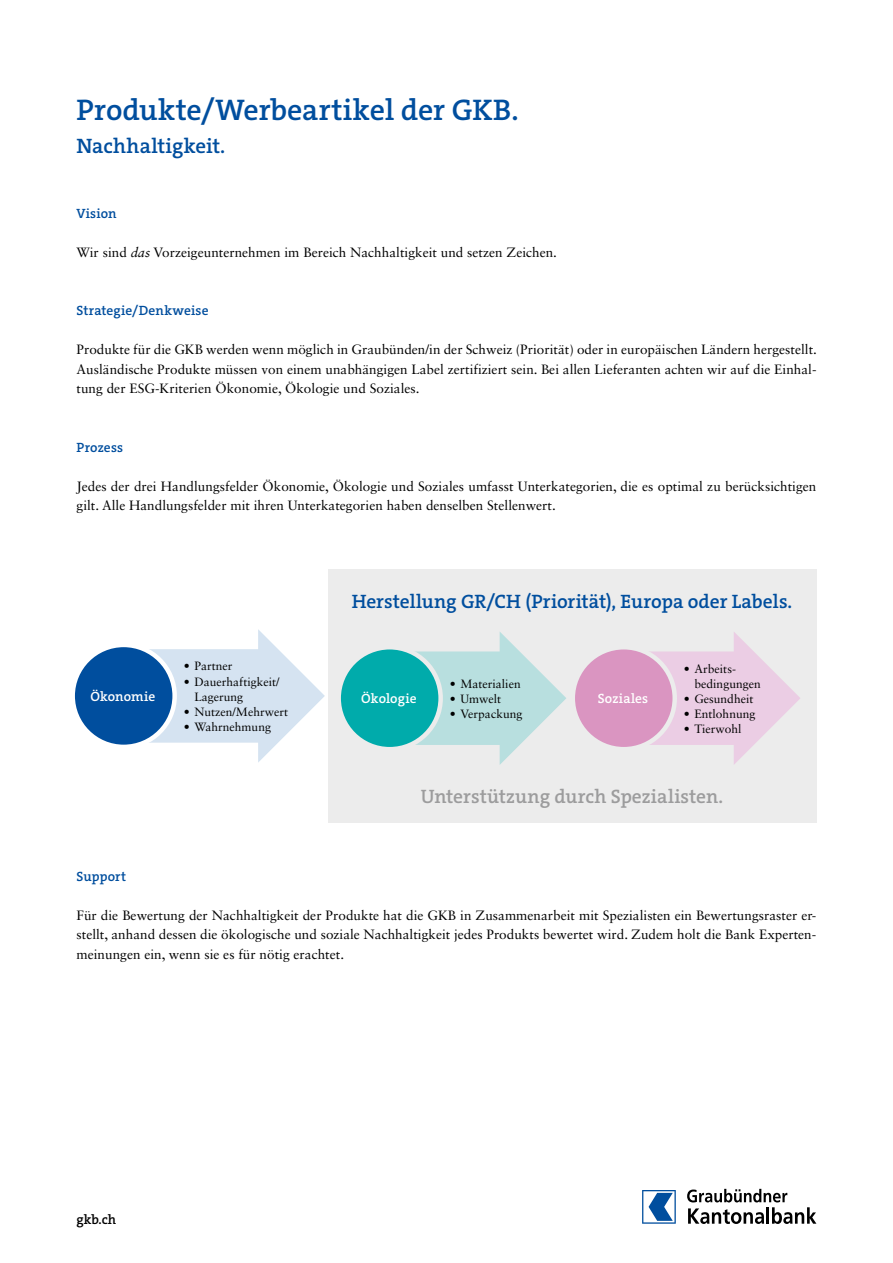
<style>
.page{position:relative;width:893px;height:1263px;background:#fff}
.page>*{position:absolute;margin:0;border:0;box-sizing:border-box;transform-origin:0 0}
.t1{font:600 30px "The Serif C5";letter-spacing:-.005em;color:#004e9e}
.t2{font:600 21px "The Serif C5";letter-spacing:-.005em;color:#004e9e}
.t3{font:600 19.5px "The Serif C5";letter-spacing:-.005em;color:#004e9e}
.t4{font:600 19.5px "The Serif C5";color:#9c9c9d}
.t5{font:13.5px/19.5px "Sabon LT Std";letter-spacing:.005em;color:#000;text-align:justify}
.t6{font:600 13.5px "The Serif C5";letter-spacing:.01em;color:#004e9e}
.t7{font:600 13.5px "The Serif C5";letter-spacing:.005em;color:#fff}
.t8{font:600 13.5px "The Serif C5";color:#000}
.t9{font:12px/15px "Sabon LT Std";letter-spacing:.005em;color:#000}
.s1{font-style:italic}
</style>
<div class="page">
<div style="left:328px;top:569px;width:488px;height:253px;background:#ececec"></div>
<svg style="left:642px;top:1190px;width:34px;height:34px"></svg>
<svg style="left:687px;top:1189px;width:129px;height:35px"></svg>
<svg style="left:649px;top:632px;width:151px;height:132px"></svg>
<div style="left:573px;top:647px;width:102px;height:102px;background:#da95c1;border-radius:50%"></div>
<div style="left:570px;top:645px;width:107px;height:106px;border:4px solid #ececec;border-radius:50%"></div>
<svg style="left:415px;top:632px;width:151px;height:133px"></svg>
<div style="left:339px;top:647px;width:102px;height:102px;background:#00abab;border-radius:50%"></div>
<div style="left:336px;top:645px;width:107px;height:106px;border:4px solid #ececec;border-radius:50%"></div>
<svg style="left:149px;top:629px;width:176px;height:133px"></svg>
<div style="left:73px;top:645px;width:102px;height:102px;background:#004e9e;border-radius:50%"></div>
<div style="left:70px;top:643px;width:107px;height:106px;border:4px solid #fff;border-radius:50%"></div>
<h1 class="t1" style="left:77px;top:91px;width:444px">Produkte/Werbeartikel der GKB.</h1>
<h2 class="t2" style="left:77px;top:133px;width:150px">Nachhaltigkeit.</h2>
<p class="t6" style="left:77px;top:204px;width:42px">Vision</p>
<p class="t5" style="left:77px;top:242px;width:482px">Wir sind <span class="s1">das</span> Vorzeigeunternehmen im Bereich Nachhaltigkeit und setzen Zeichen.</p>
<p class="t6" style="left:77px;top:302px;width:134px">Strategie/Denkweise</p>
<p class="t5" style="left:77px;top:340px;width:742px">Produkte für die GKB werden wenn möglich in Graubünden/in der Schweiz (Priorität) oder in europäischen Ländern hergestellt.<br>Ausländische Produkte müssen von einem unabhängigen Label zertifiziert sein. Bei allen Lieferanten achten wir auf die Einhal&shy;tung der ESG-Kriterien Ökonomie, Ökologie und Soziales.</p>
<p class="t6" style="left:77px;top:438px;width:48px">Prozess</p>
<p class="t5" style="left:77px;top:476px;width:741px">Jedes der drei Handlungsfelder Ökonomie, Ökologie und Soziales umfasst Unterkategorien, die es optimal zu berücksichtigen gilt. Alle Handlungsfelder mit ihren Unterkategorien haben denselben Stellenwert.</p>
<p class="t7" style="left:90px;top:688px;width:66px">Ökonomie</p>
<p class="t9" style="left:184px;top:659px;width:50px">• Partner</p>
<p class="t9" style="left:194px;top:674px;width:87px;text-indent:-11px">• Dauerhaftigkeit/<br>Lagerung</p>
<p class="t9" style="left:184px;top:704px;width:106px">• Nutzen/Mehrwert</p>
<p class="t9" style="left:184px;top:719px;width:89px">• Wahrnehmung</p>
<h3 class="t3" style="left:352px;top:589px;width:442px">Herstellung GR/CH (Priorität), Europa oder Labels.</h3>
<p class="t7" style="left:361px;top:690px;width:57px">Ökologie</p>
<p class="t9" style="left:450px;top:676px;width:72px">• Materialien</p>
<p class="t9" style="left:450px;top:691px;width:53px">• Umwelt</p>
<p class="t9" style="left:450px;top:706px;width:74px">• Verpackung</p>
<p class="t7" style="left:598px;top:690px;width:52px">Soziales</p>
<p class="t9" style="left:694px;top:661px;width:68px;text-indent:-11px">• Arbeits&shy;bedingungen</p>
<p class="t9" style="left:684px;top:691px;width:71px">• Gesundheit</p>
<p class="t9" style="left:684px;top:706px;width:73px">• Entlohnung</p>
<p class="t9" style="left:684px;top:721px;width:59px">• Tierwohl</p>
<h3 class="t4" style="left:421px;top:784px;width:304px">Unterstützung durch Spezialisten.</h3>
<p class="t6" style="left:77px;top:867px;width:51px">Support</p>
<p class="t5" style="left:77px;top:905px;width:741px">Für die Bewertung der Nachhaltigkeit der Produkte hat die GKB in Zusammenarbeit mit Spezialisten ein Bewertungsraster er&shy;stellt, anhand dessen die ökologische und soziale Nachhaltigkeit jedes Produkts bewertet wird. Zudem holt die Bank Experten&shy;meinungen ein, wenn sie es für nötig erachtet.</p>
<p class="t8" style="left:77px;top:1210px;width:41px">gkb.ch</p>
</div>
